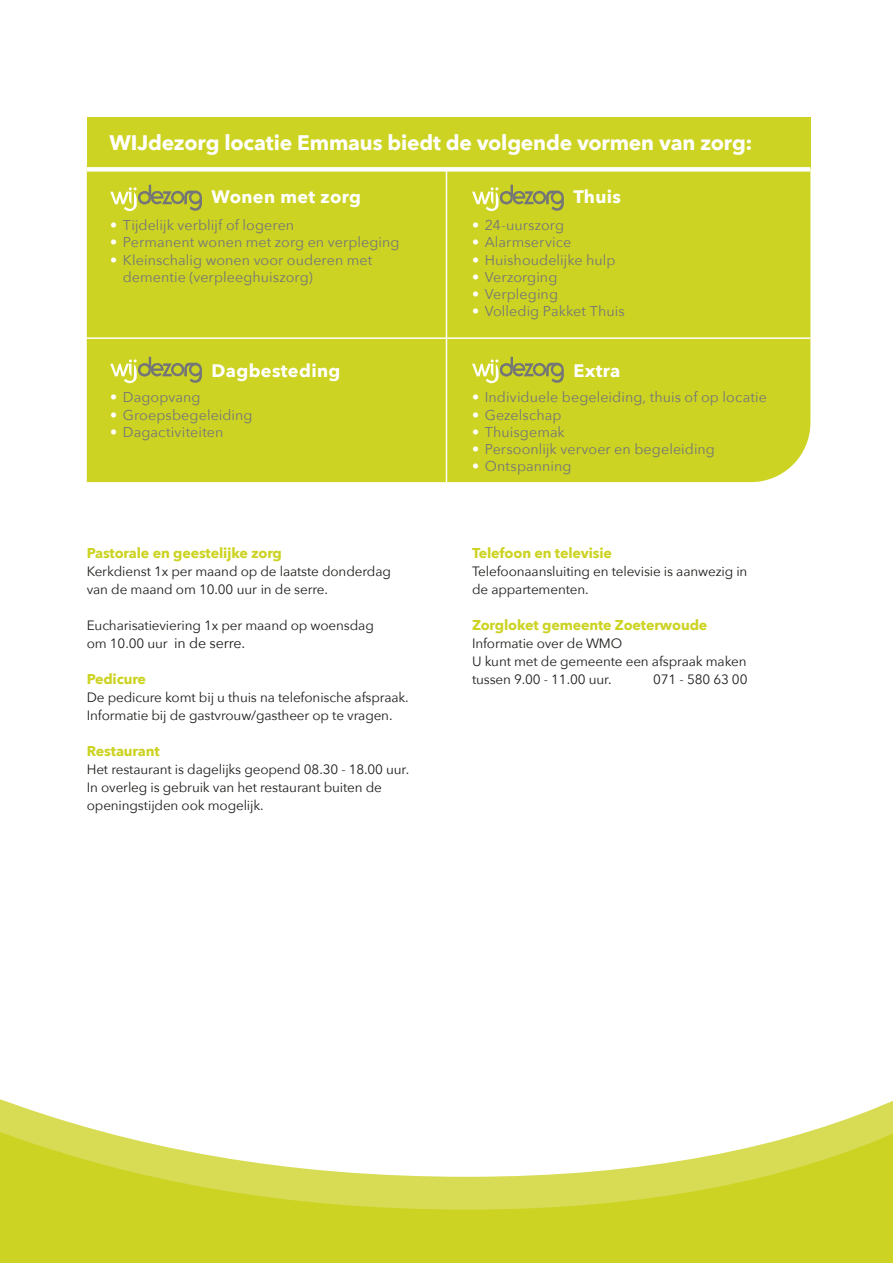
<style>
.page{position:relative;width:893px;height:1263px;background:#fff}
.page>*{position:absolute;margin:0;border:0;box-sizing:border-box;transform-origin:0 0}
.t1{font:700 21px "Avenir Next";letter-spacing:-.01em;color:#fff}
.t2{font:700 18px "Avenir Next";letter-spacing:.02em;color:#fff}
.t3{font:14.25px/17.2px "Avenir Next";letter-spacing:.005em;color:#747577}
.t4{font:700 14.25px "Avenir Next";letter-spacing:-.01em;color:#ccd323}
.t5{font:13.5px/18px "Avenir Next";letter-spacing:-.01em;color:#1d1d1b}
.s1{color:#fff}
.s2{font-size:14.25px}
</style>
<div class="page">
<div style="left:87px;top:172px;width:723px;height:310px;background:#ccd323"></div>
<div style="left:87px;top:117px;width:723px;height:51px;background:#ccd323"></div>
<svg style="left:0;top:1099px;width:893px;height:28px"></svg>
<svg style="left:0;top:1127px;width:893px;height:136px;fill:#ccd323"></svg>
<svg style="left:110px;top:185px;width:92px;height:26px;background:#bdc248"></svg>
<svg style="left:110px;top:357px;width:92px;height:26px;background:#bdc248"></svg>
<svg style="left:472px;top:185px;width:92px;height:26px;background:#bdc248"></svg>
<svg style="left:472px;top:357px;width:92px;height:26px;background:#bdc248"></svg>
<div style="left:87px;top:167px;width:723px;height:5px;background:#fff"></div>
<hr style="left:87px;top:337px;width:723px;height:2px;background:#fff">
<hr style="left:446px;top:169px;width:1px;height:314px;background:#fff">
<h1 class="t1" style="left:109px;top:124px;width:644px">WIJdezorg locatie Emmaus biedt de volgende vormen van zorg:</h1>
<h2 class="t2" style="left:212px;top:181px;width:151px">Wonen met zorg</h2>
<p class="t3" style="left:110px;top:216px;width:185px"><span class="s1">•</span> Tijdelijk verblijf of logeren</p>
<p class="t3" style="left:110px;top:233px;width:291px"><span class="s1">•</span> Permanent wonen met zorg en verpleging</p>
<p class="t3" style="left:123px;top:250px;width:251px;text-indent:-13px"><span class="s1">•</span> Kleinschalig wonen voor ouderen met dementie (verpleeghuiszorg)</p>
<h2 class="t2" style="left:212px;top:355px;width:130px">Dagbesteding</h2>
<p class="t3" style="left:110px;top:388px;width:92px"><span class="s1">•</span> Dagopvang</p>
<p class="t3" style="left:110px;top:405px;width:144px"><span class="s1">•</span> Groepsbegeleiding</p>
<p class="t3" style="left:110px;top:423px;width:115px"><span class="s1">•</span> Dagactiviteiten</p>
<p class="t4" style="left:87px;top:541px;width:197px">Pastorale en geestelijke zorg</p>
<p class="t5" style="left:87px;top:562px;width:306px">Kerkdienst 1x per maand op de laatste donderdag van de maand om 10.00 uur in de serre.</p>
<p class="t5" style="left:87px;top:616px;width:289px">Eucharisatieviering 1x per maand op woensdag om 10.00 uur <span class="s2">in de serre.</span></p>
<p class="t4" style="left:87px;top:667px;width:61px">Pedicure</p>
<p class="t5" style="left:87px;top:688px;width:323px">De pedicure komt bij u thuis na telefonische afspraak.<br>Informatie bij de gastvrouw/gastheer op te vragen.</p>
<p class="t4" style="left:87px;top:739px;width:74px">Restaurant</p>
<p class="t5" style="left:87px;top:760px;width:324px">Het restaurant is dagelijks geopend 08.30 - 18.00 uur.<br>In overleg is gebruik van het restaurant buiten de openingstijden ook mogelijk.</p>
<h2 class="t2" style="left:573px;top:181px;width:49px">Thuis</h2>
<p class="t3" style="left:472px;top:216px;width:94px"><span class="s1">•</span> 24-uurszorg</p>
<p class="t3" style="left:472px;top:233px;width:101px"><span class="s1">•</span> Alarmservice</p>
<p class="t3" style="left:472px;top:250px;width:145px"><span class="s1">•</span> Huishoudelijke hulp</p>
<p class="t3" style="left:472px;top:268px;width:87px"><span class="s1">•</span> Verzorging</p>
<p class="t3" style="left:472px;top:285px;width:88px"><span class="s1">•</span> Verpleging</p>
<p class="t3" style="left:472px;top:302px;width:154px"><span class="s1">•</span> Volledig Pakket Thuis</p>
<h2 class="t2" style="left:573px;top:355px;width:48px">Extra</h2>
<p class="t3" style="left:472px;top:388px;width:296px"><span class="s1">•</span> Individuele begeleiding, thuis of op locatie</p>
<p class="t3" style="left:472px;top:405px;width:91px"><span class="s1">•</span> Gezelschap</p>
<p class="t3" style="left:472px;top:423px;width:94px"><span class="s1">•</span> Thuisgemak</p>
<p class="t3" style="left:472px;top:440px;width:244px"><span class="s1">•</span> Persoonlijk vervoer en begeleiding</p>
<p class="t3" style="left:472px;top:457px;width:101px"><span class="s1">•</span> Ontspanning</p>
<p class="t4" style="left:472px;top:541px;width:141px">Telefoon en televisie</p>
<p class="t5" style="left:472px;top:562px;width:277px">Telefoonaansluiting en televisie is aanwezig in de appartementen.</p>
<p class="t4" style="left:472px;top:613px;width:237px">Zorgloket gemeente Zoeterwoude</p>
<p class="t5" style="left:472px;top:634px;width:276px">Informatie over de WMO<br>U kunt met de gemeente een afspraak maken tussen 9.00 - 11.00 uur.</p>
<p class="t5" style="left:653px;top:670px;width:96px">071 - 580 63 00</p>
</div>
